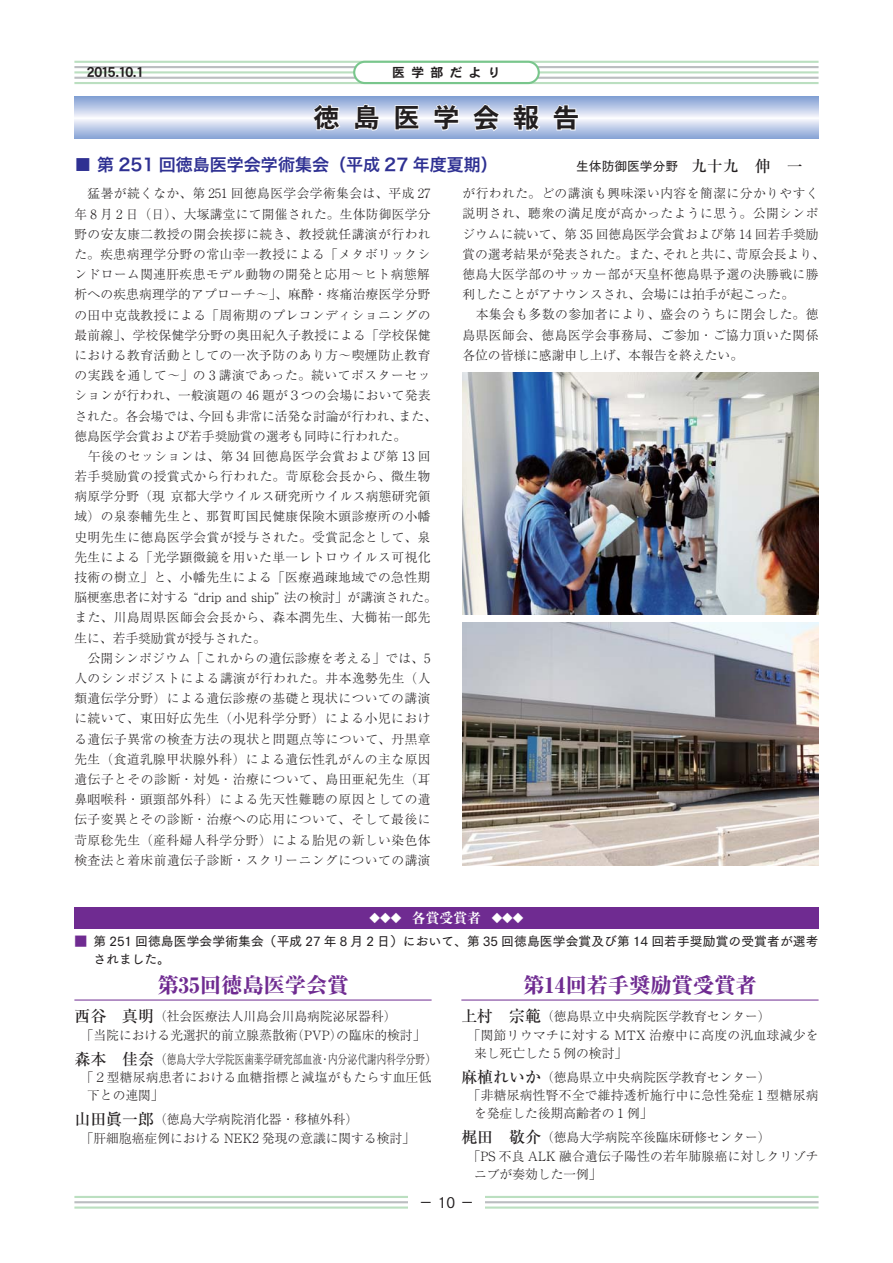
<style>
.page{position:relative;width:893px;height:1263px;background:#fff}
.page>*{position:absolute;margin:0;border:0;box-sizing:border-box;transform-origin:0 0}
.t1{font:26.55px "DFHS Gothic Std W7 90 msp RKSJ H";letter-spacing:.5em;color:#231f20}
.t2{font:21.3px "Ryumin Pr 6 Heavy 90 msp RKSJ H";color:#6f2b91}
.t3{font:16.95px "Hira Kaku Std N W6 90 msp RKSJ H";color:#2e3092}
.t4{font:14.85px "Tsuku Go Pro M 90 msp RKSJ H";color:#231f20}
.t5{font:13.8px "DFHS Gothic Std W7 90 msp RKSJ H";letter-spacing:-.515em;color:#231f20}
.t6{font:12.75px/20.2px "Ryumin Pr 6 Light 90 msp RKSJ H";letter-spacing:.035em;color:#231f20}
.t7{font:12.75px/18.6px "Ryumin Pr 6 Light 90 msp RKSJ H";color:#231f20}
.t8{font:12.75px/18px "Tsuku Go Pro D 90 msp RKSJ H";letter-spacing:.01em;color:#231f20}
.t9{font:12.75px "Ryumin Pr 6 Light 90 msp RKSJ H";letter-spacing:.015em;color:#231f20}
.t10{font:12.75px "DFHS Gothic Std W7 90 msp RKSJ H";letter-spacing:.5em;color:#231f20}
.t11{font:10.65px "Ryumin Pr 6 Ex Bold 90 msp RKSJ H";color:#fff}
.s1{font-family:"Ryumin Pr 6 Medium 90 msp RKSJ H";font-size:15.9px}
.s2{font-size:13.8px}
.s3{color:#6f2b91}
</style>
<div class="page">
<svg style="left:74px;top:96px;width:744px;height:43px;background:#b7c7e6"></svg>
<svg style="left:311px;top:103px;width:30px;height:28px"></svg>
<svg style="left:354px;top:103px;width:26px;height:28px"></svg>
<svg style="left:394px;top:104px;width:27px;height:27px"></svg>
<svg style="left:433px;top:103px;width:27px;height:28px"></svg>
<svg style="left:471px;top:103px;width:30px;height:29px"></svg>
<svg style="left:512px;top:104px;width:30px;height:28px"></svg>
<svg style="left:552px;top:104px;width:28px;height:27px"></svg>
<div style="left:74px;top:907px;width:744px;height:21px;background:#6f2b91"></div>
<hr style="left:74px;top:1000px;width:358px;height:1px;background:#6f2b91">
<hr style="left:461px;top:1000px;width:357px;height:1px;background:#6f2b91">
<img style="left:462px;top:372px;width:356px;height:242px">
<img style="left:462px;top:623px;width:356px;height:242px">
<hr style="left:74px;top:1196px;width:744px;height:2px;background:#bbdfc0">
<hr style="left:74px;top:1207px;width:744px;height:2px;background:#bbdfc0">
<hr style="left:74px;top:1201px;width:744px;height:2px;background:#bbbdc0">
<div style="left:408px;top:1192px;width:77px;height:21px;background:#fff"></div>
<hr style="left:74px;top:61px;width:744px;height:2px;background:#bbdfc0">
<hr style="left:74px;top:66px;width:744px;height:2px;background:#bbbdc0">
<hr style="left:74px;top:71px;width:744px;height:2px;background:#bbdfc0">
<hr style="left:74px;top:77px;width:744px;height:2px;background:#bbbdc0">
<hr style="left:74px;top:82px;width:744px;height:2px;background:#bbdfc0">
<div style="left:354px;top:62px;width:185px;height:21px;background:#fff;border-radius:11px"></div>
<div style="left:353px;top:61px;width:187px;height:23px;border:2px solid #79c68c;border-radius:11px"></div>
<p class="t5" style="left:84px;top:67px;width:65px">２０１５．１０．１</p>
<p class="t10" style="left:392px;top:67px;width:110px">医学部だより</p>
<h1 class="t1" style="left:314px;top:107px;width:267px">徳島医学会報告</h1>
<h3 class="t3" style="left:74px;top:158px;width:425px">■ 第 251 回徳島医学会学術集会（平成 27 年度夏期）</h3>
<p class="t8" style="left:576px;top:159px;width:244px">生体防御医学分野 <span class="s1">九十九　伸　一　</span></p>
<p class="t6" style="left:74px;top:185px;width:364px">　猛暑が続くなか、第 251 回徳島医学会学術集会は、平成 27年 8 月 2 日（日）、大塚講堂にて開催された。生体防御医学分野の安友康二教授の開会挨拶に続き、教授就任講演が行われた。疾患病理学分野の常山幸一教授による「メタボリックシンドローム関連肝疾患モデル動物の開発と応用～ヒト病態解析への疾患病理学的アプローチ～」、麻酔・疼痛治療医学分野の田中克哉教授による「周術期のプレコンディショニングの最前線」、学校保健学分野の奥田紀久子教授による「学校保健における教育活動としての一次予防のあり方～喫煙防止教育の実践を通して～」の 3 講演であった。続いてポスターセッションが行われ、一般演題の 46 題が３つの会場において発表された。各会場では、今回も非常に活発な討論が行われ、また、徳島医学会賞および若手奨励賞の選考も同時に行われた。<br>　午後のセッションは、第 34 回徳島医学会賞および第 13 回若手奨励賞の授賞式から行われた。苛原稔会長から、微生物病原学分野（現 京都大学ウイルス研究所ウイルス病態研究領域）の泉泰輔先生と、那賀町国民健康保険木頭診療所の小幡史明先生に徳島医学会賞が授与された。受賞記念として、泉先生による「光学顕微鏡を用いた単一レトロウイルス可視化技術の樹立」と、小幡先生による「医療過疎地域での急性期脳梗塞患者に対する “drip and ship” 法の検討」が講演された。また、川島周県医師会会長から、森本潤先生、大櫛祐一郎先生に、若手奨励賞が授与された。<br>　公開シンポジウム「これからの遺伝診療を考える」では、5人のシンポジストによる講演が行われた。井本逸勢先生（人類遺伝学分野）による遺伝診療の基礎と現状についての講演に続いて、東田好広先生（小児科学分野）による小児における遺伝子異常の検査方法の現状と問題点等について、丹黒章先生（食道乳腺甲状腺外科）による遺伝性乳がんの主な原因遺伝子とその診断・対処・治療について、島田亜紀先生（耳鼻咽喉科・頭頸部外科）による先天性難聴の原因としての遺伝子変異とその診断・治療への応用について、そして最後に苛原稔先生（産科婦人科学分野）による胎児の新しい染色体検査法と着床前遺伝子診断・スクリーニングについての講演</p>
<p class="t6" style="left:462px;top:185px;width:364px">が行われた。どの講演も興味深い内容を簡潔に分かりやすく説明され、聴衆の満足度が高かったように思う。公開シンポジウムに続いて、第 35 回徳島医学会賞および第 14 回若手奨励賞の選考結果が発表された。また、それと共に、苛原会長より、徳島大医学部のサッカー部が天皇杯徳島県予選の決勝戦に勝利したことがアナウンスされ、会場には拍手が起こった。<br>　本集会も多数の参加者により、盛会のうちに閉会した。徳島県医師会、徳島医学会事務局、ご参加・ご協力頂いた関係各位の皆様に感謝申し上げ、本報告を終えたい。</p>
<p class="t11" style="left:369px;top:914px;width:156px">◆◆◆　<span class="s2">各賞受賞者</span>　◆◆◆</p>
<p class="t8" style="left:94px;top:934px;width:726px;text-indent:-19px"><span class="s3">■</span> 第 251 回徳島医学会学術集会（平成 27 年 8 月 2 日）において、第 35 回徳島医学会賞及び第 14 回若手奨励賞の受賞者が選考されました。</p>
<h2 class="t2" style="left:157px;top:977px;width:193px">第35回徳島医学会賞</h2>
<p class="t7" style="left:81px;top:1009px;width:346px;text-indent:-6px"><span class="s1">西谷　真明</span>（社会医療法人川島会川島病院泌尿器科）<br>「当院における光選択的前立腺蒸散術（PVP）の臨床的検討」</p>
<p class="t7" style="left:74px;top:1051px;width:365px"><span class="s1">森本　佳奈</span>（徳島大学大学院医歯薬学研究部血液・内分泌代謝内科学分野）</p>
<p class="t6" style="left:81px;top:1069px;width:352px">「２型糖尿病患者における血糖指標と減塩がもたらす血圧低</p>
<p class="t6" style="left:87px;top:1087px;width:78px">下との連関」</p>
<p class="t7" style="left:81px;top:1112px;width:336px;text-indent:-6px"><span class="s1">山田眞一郎</span>（徳島大学病院消化器・移植外科）<br>「肝細胞癌症例における NEK2 発現の意議に関する検討」</p>
<h2 class="t2" style="left:523px;top:977px;width:235px">第14回若手奨励賞受賞者</h2>
<p class="t7" style="left:461px;top:1009px;width:311px"><span class="s1">上村　宗範</span>（徳島県立中央病院医学教育センター）</p>
<p class="t6" style="left:468px;top:1027px;width:352px">「関節リウマチに対する MTX 治療中に高度の汎血球減少を</p>
<p class="t7" style="left:474px;top:1045px;width:155px">来し死亡した 5 例の検討」</p>
<p class="t7" style="left:461px;top:1069px;width:311px"><span class="s1">麻植れいか</span>（徳島県立中央病院医学教育センター）</p>
<p class="t6" style="left:468px;top:1087px;width:352px">「非糖尿病性腎不全で維持透析施行中に急性発症 1 型糖尿病</p>
<p class="t7" style="left:474px;top:1106px;width:180px">を発症した後期高齢者の 1 例」</p>
<p class="t7" style="left:461px;top:1130px;width:311px"><span class="s1">梶田　敬介</span>（徳島大学病院卒後臨床研修センター）</p>
<p class="t9" style="left:468px;top:1151px;width:352px">「PS 不良 ALK 融合遺伝子陽性の若年肺腺癌に対しクリゾチ</p>
<p class="t7" style="left:474px;top:1167px;width:129px">ニブが奏効した一例」</p>
<p class="t4" style="left:418px;top:1197px;width:58px">－ 10 －</p>
</div>
